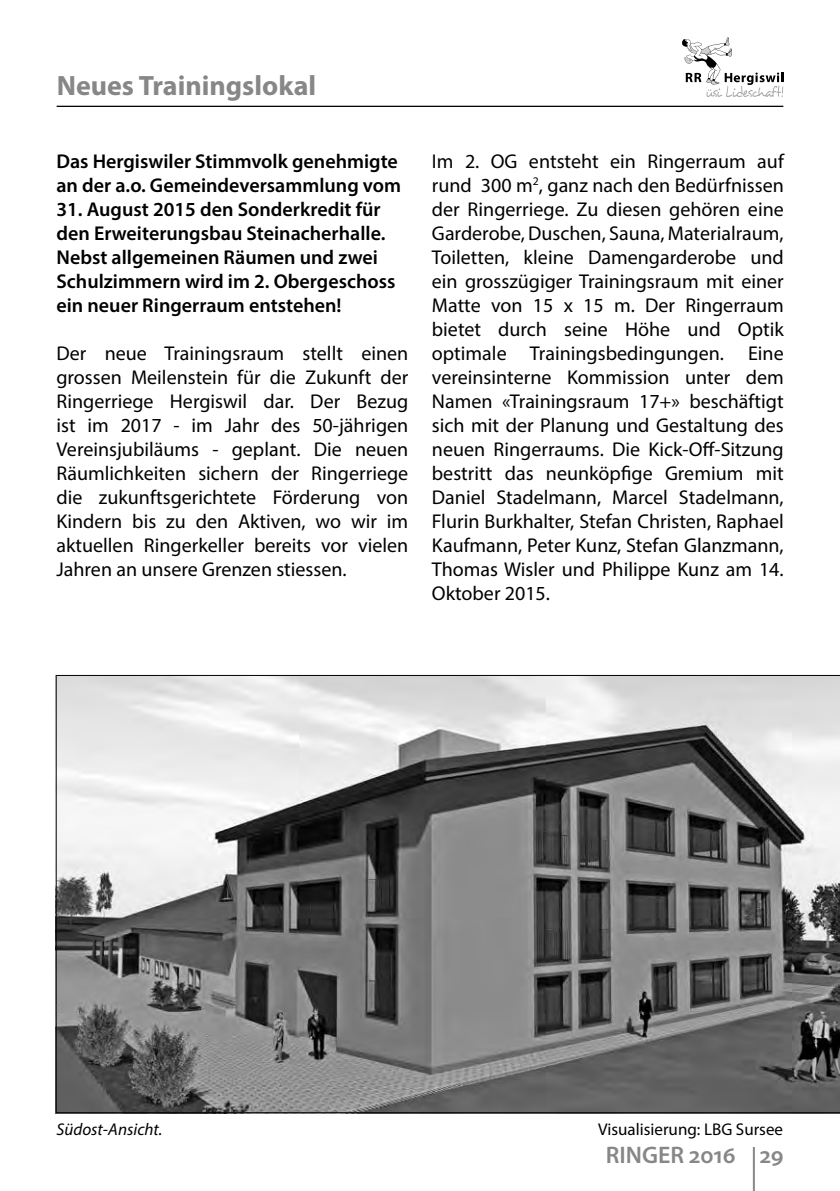
<style>
.page{position:relative;width:840px;height:1191px;background:#fff}
.page>*{position:absolute;margin:0;border:0;box-sizing:border-box;transform-origin:0 0}
.t1{font:700 28px "Myriad Pro";color:#878787}
.t2{font:600 24px "Myriad Pro";color:#878787}
.t3{font:20px/24px "Myriad Pro";color:#000;text-align:justify}
.t4{font:600 20px/24px "Myriad Pro";color:#000}
.t5{font:17px "Myriad Pro";color:#000}
.t6{font:italic 17px "Myriad Pro";color:#000}
</style>
<div class="page">
<svg style="left:682px;top:37px;width:100px;height:60px"></svg>
<hr style="left:752px;top:1147px;width:2px;height:44px;background:#878787">
<hr style="left:57px;top:106px;width:725px;height:1px;background:#000">
<svg style="left:56px;top:675px;width:783px;height:438px;background:#898989"></svg>
<h1 class="t1" style="left:57px;top:67px;width:261px">Neues Trainingslokal</h1>
<p class="t4" style="left:56px;top:149px;width:346px">Das Hergiswiler Stimmvolk genehmigte an der a.o. Gemeindeversammlung vom</p>
<p class="t4" style="left:56px;top:197px;width:340px">31. August 2015 den Sonderkredit für den Erweiterungsbau Steinacherhalle.<br>Nebst allgemeinen Räumen und zwei Schulzimmern wird im 2. Obergeschoss ein neuer Ringerraum entstehen!</p>
<p class="t3" style="left:56px;top:341px;width:353px">Der neue Trainingsraum stellt einen grossen Meilenstein für die Zukunft der Ringerriege Hergiswil dar. Der Bezug ist im 2017 - im Jahr des 50-jährigen Vereinsjubiläums - geplant. Die neuen Räumlichkeiten sichern der Ringerriege die zukunftsgerichtete Förderung von Kindern bis zu den Aktiven, wo wir im aktuellen Ringerkeller bereits vor vielen Jahren an unsere Grenzen stiessen.</p>
<p class="t3" style="left:431px;top:149px;width:354px">Im 2. OG entsteht ein Ringerraum auf rund 300 m<sup>2</sup>, ganz nach den Bedürfnissen der Ringerriege. Zu diesen gehören eine Garderobe, Duschen, Sauna, Materialraum, Toiletten, kleine Damengarderobe und ein grosszügiger Trainingsraum mit einer Matte von 15 x 15 m. Der Ringerraum bietet durch seine Höhe und Optik optimale Trainingsbedingungen. Eine vereinsinterne Kommission unter dem Namen «Trainingsraum 17+» beschäftigt sich mit der Planung und Gestaltung des neuen Ringerraums. Die Kick-Off-Sitzung bestritt das neunköpfige Gremium mit Daniel Stadelmann, Marcel Stadelmann, Flurin Burkhalter, Stefan Christen, Raphael Kaufmann, Peter Kunz, Stefan Glanzmann, Thomas Wisler und Philippe Kunz am 14.<br>Oktober 2015.</p>
<p class="t6" style="left:57px;top:1119px;width:107px">Südost-Ansicht.</p>
<p class="t5" style="left:598px;top:1119px;width:186px">Visualisierung: LBG Sursee</p>
<p class="t2" style="left:605px;top:1139px;width:179px">RINGER 2016 29</p>
</div>
